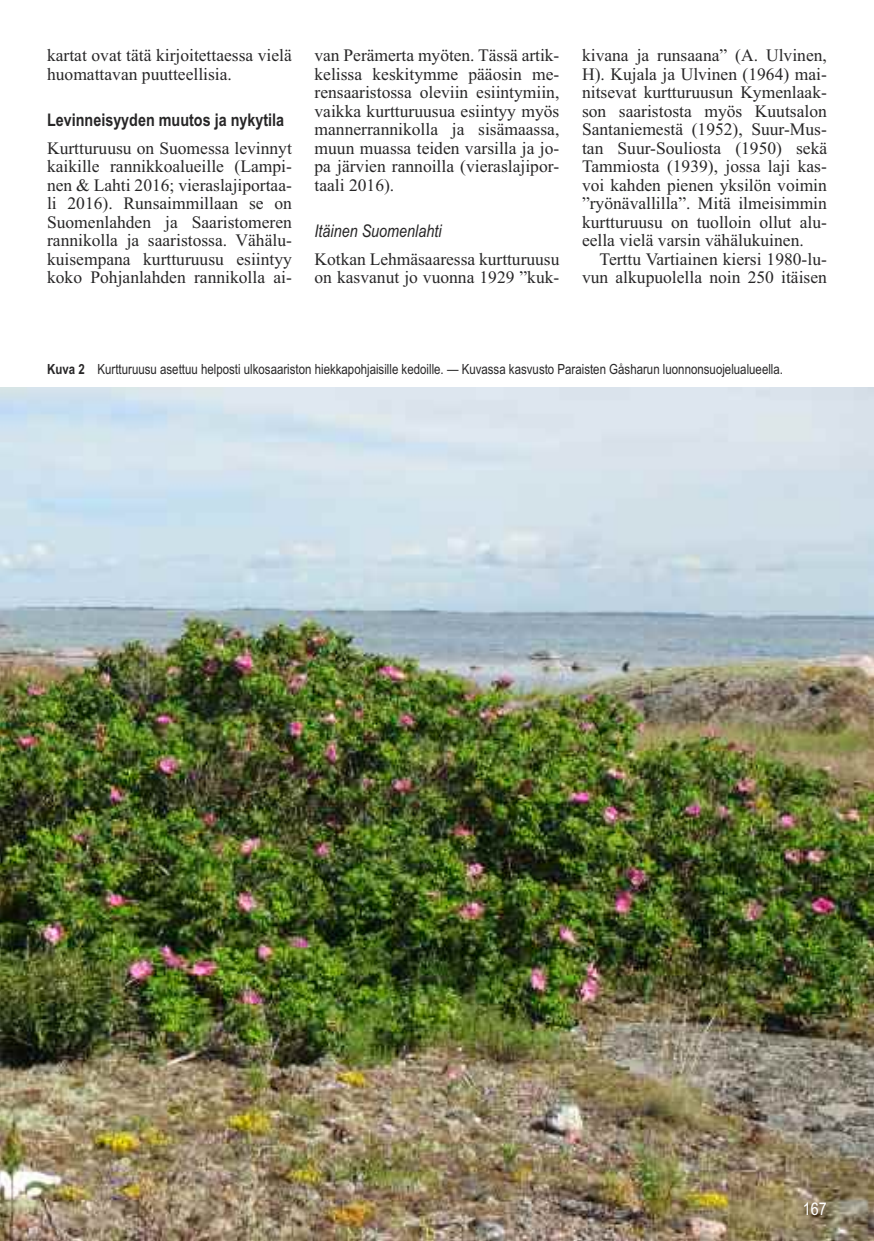
<style>
.page{position:relative;width:874px;height:1241px;background:#fff}
.page>*{position:absolute;margin:0;border:0;box-sizing:border-box;transform-origin:0 0}
.t1{font:17.5px/18.6px "Times New Roman";color:#272627;text-align:justify}
.t2{font:700 17.5px "Arial Narrow";color:#272627}
.t3{font:italic 17.5px "Arial Narrow";color:#272627}
.t4{font:17.5px "Arial Narrow";color:#fff}
.t5{font:14px "Arial Narrow";color:#272627}
.s1{font-weight:700}
</style>
<div class="page">
<img style="left:0;top:387px;width:873px;height:853px">
<p class="t1" style="left:47px;top:46px;width:246px">kartat ovat tätä kirjoitettaessa vielä huomattavan puutteellisia.</p>
<p class="t2" style="left:47px;top:110px;width:238px">Levinneisyyden muutos ja nykytila</p>
<p class="t1" style="left:47px;top:138px;width:246px">Kurtturuusu on Suomessa levinnyt kaikille rannikkoalueille (Lampi&shy;nen &amp; Lahti 2016; vieraslajiportaa&shy;li 2016). Runsaimmillaan se on Suomenlahden ja Saaristomeren rannikolla ja saaristossa. Vähälu&shy;kuisempana kurtturuusu esiintyy koko Pohjanlahden rannikolla ai-</p>
<p class="t1" style="left:314px;top:46px;width:246px">van Perämerta myöten. Tässä artik&shy;kelissa keskitymme pääosin me&shy;rensaaristossa oleviin esiintymiin, vaikka kurtturuusua esiintyy myös mannerrannikolla ja sisämaassa, muun muassa teiden varsilla ja jo&shy;pa järvien rannoilla (vieraslajipor&shy;taali 2016).</p>
<p class="t3" style="left:314px;top:221px;width:128px">Itäinen Suomenlahti</p>
<p class="t1" style="left:314px;top:249px;width:246px">Kotkan Lehmäsaaressa kurtturuusu on kasvanut jo vuonna 1929 ”kuk-</p>
<p class="t1" style="left:581px;top:46px;width:246px">kivana ja runsaana” (A. Ulvinen, H). Kujala ja Ulvinen (1964) mai&shy;nitsevat kurtturuusun Kymenlaak&shy;son saaristosta myös Kuutsalon Santaniemestä (1952), Suur-Mus&shy;tan Suur-Souliosta (1950) sekä Tammiosta (1939), jossa laji kas&shy;voi kahden pienen yksilön voimin ”ryönävallilla”. Mitä ilmeisimmin kurtturuusu on tuolloin ollut alu&shy;eella vielä varsin vähälukuinen.</p>
<p class="t1" style="left:581px;top:249px;width:246px;text-align:right">Terttu Vartiainen kiersi 1980-lu&shy;vun alkupuolella noin 250 itäisen</p>
<p class="t5" style="left:47px;top:361px;width:737px"><span class="s1">Kuva 2</span> Kurtturuusu asettuu helposti ulkosaariston hiekkapohjaisille kedoille. — Kuvassa kasvusto Paraisten Gåsharun luonnonsuojelualueella.</p>
<p class="t4" style="left:802px;top:1198px;width:25px">167</p>
</div>
